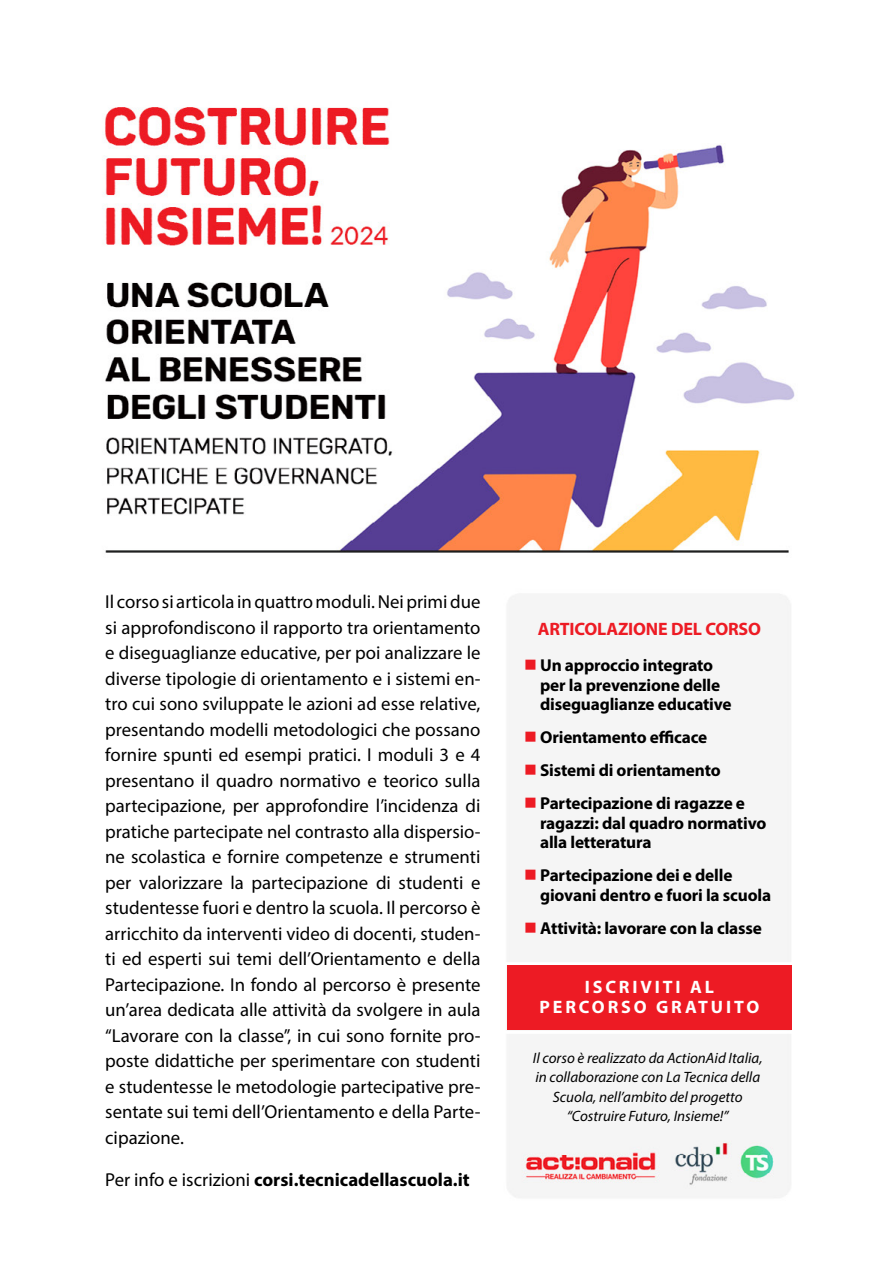
<style>
.page{position:relative;width:893px;height:1263px;background:#fff}
.page>*{position:absolute;margin:0;border:0;box-sizing:border-box;transform-origin:0 0}
.t1{font:18.75px/25.5px "Myriad Pro";color:#000;text-align:justify}
.t2{font:700 18.75px "Myriad Pro";color:#000}
.t3{font:700 18px/19.5px "Myriad Pro";letter-spacing:.16em;color:#fff;text-align:center}
.t4{font:700 18px "Myriad Pro";letter-spacing:-.01em;color:#ed1b24}
.t5{font:700 17.25px/19.5px "Myriad Pro";letter-spacing:-.01em;color:#000}
.t6{font:italic 15px/19.5px "Myriad Pro";color:#000;text-align:center}
.s1{font-weight:400}
.s2{color:#ed1b24}
</style>
<div class="page">
<img style="left:103px;top:107px;width:692px;height:1091px">
<hr style="left:499px;top:1031px;width:300px;height:3px;background:#fff">
<hr style="left:499px;top:962px;width:301px;height:3px;background:#fff">
<div style="left:507px;top:966px;width:285px;height:64px;background:#ed1b24"></div>
<p class="t1" style="left:105px;top:589px;width:377px">Il corso si articola in quattro moduli. Nei primi due si approfondiscono il rapporto tra orientamento e diseguaglianze educative, per poi analizzare le diverse tipologie di orientamento e i sistemi en&shy;tro cui sono sviluppate le azioni ad esse relative, presentando modelli metodologici che possano fornire spunti ed esempi pratici. I moduli 3 e 4 presentano il quadro normativo e teorico sulla partecipazione, per approfondire l’incidenza di pratiche partecipate nel contrasto alla dispersio&shy;ne scolastica e fornire competenze e strumenti per valorizzare la partecipazione di studenti e studentesse fuori e dentro la scuola. Il percorso è arricchito da interventi video di docenti, studen&shy;ti ed esperti sui temi dell’Orientamento e della Partecipazione. In fondo al percorso è presente un’area dedicata alle attività da svolgere in aula “Lavorare con la classe”, in cui sono fornite pro&shy;poste didattiche per sperimentare con studenti e studentesse le metodologie partecipative pre&shy;sentate sui temi dell’Orientamento e della Parte&shy;cipazione.</p>
<p class="t2" style="left:105px;top:1167px;width:366px"><span class="s1">Per info e iscrizioni</span> corsi.tecnicadellascuola.it</p>
<p class="t4" style="left:538px;top:617px;width:225px">ARTICOLAZIONE DEL CORSO</p>
<p class="t5" style="left:540px;top:655px;width:193px;text-indent:-16px"><span class="s2">■</span> Un approccio integrato per la prevenzione delle diseguaglianze educative</p>
<p class="t5" style="left:524px;top:727px;width:185px"><span class="s2">■</span> Orientamento efficace</p>
<p class="t5" style="left:524px;top:760px;width:198px"><span class="s2">■</span> Sistemi di orientamento</p>
<p class="t5" style="left:540px;top:793px;width:228px;text-indent:-16px"><span class="s2">■</span> Partecipazione di ragazze e ragazzi: dal quadro normativo alla letteratura</p>
<p class="t5" style="left:540px;top:865px;width:233px;text-indent:-16px"><span class="s2">■</span> Partecipazione dei e delle giovani dentro e fuori la scuola</p>
<p class="t5" style="left:524px;top:917px;width:239px"><span class="s2">■</span> Attività: lavorare con la classe</p>
<p class="t3" style="left:539px;top:977px;width:221px">ISCRIVITI AL<br>PERCORSO GRATUITO</p>
<p class="t6" style="left:533px;top:1048px;width:231px">Il corso è realizzato da ActionAid Italia, in collaborazione con La Tecnica della Scuola, nell’ambito del progetto “Costruire Futuro, Insieme!”</p>
</div>
